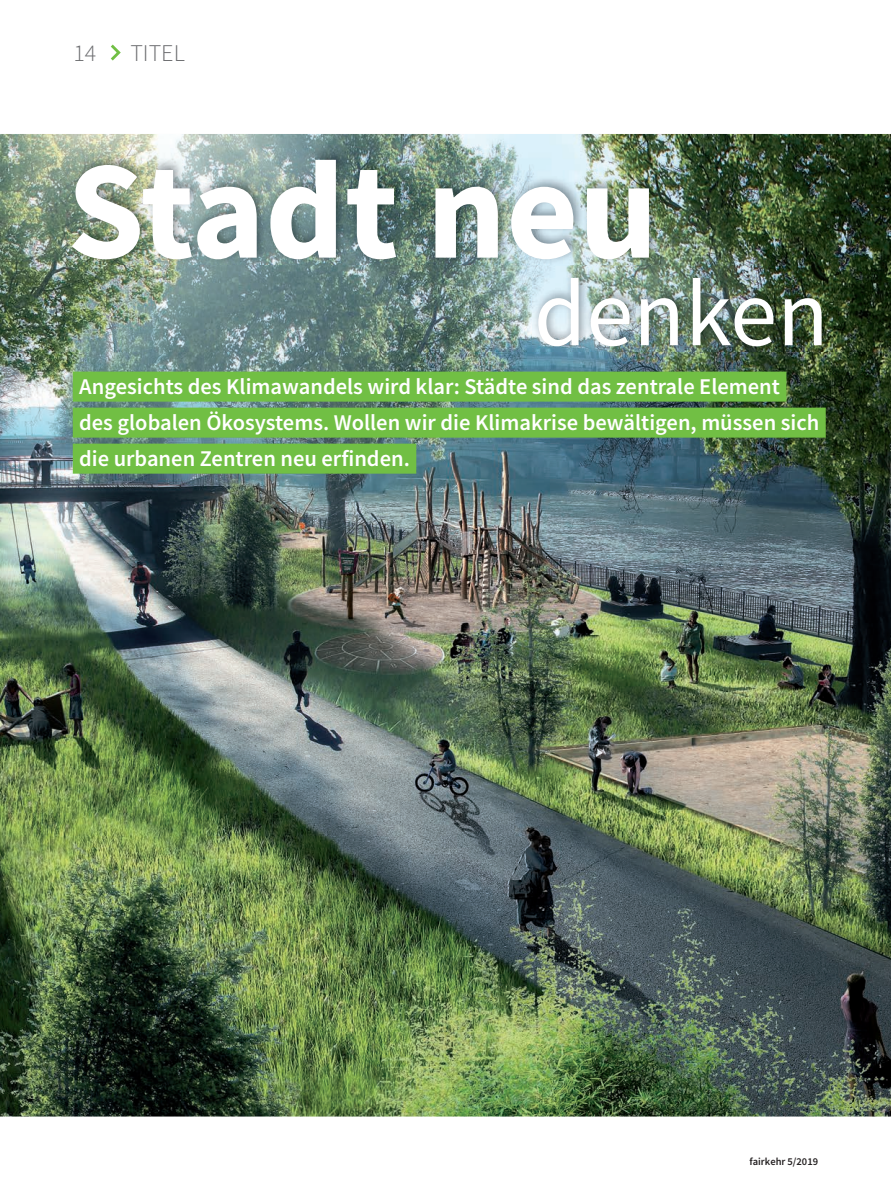
<style>
.page{position:relative;width:891px;height:1191px;background:#fff}
.page>*{position:absolute;margin:0;border:0;box-sizing:border-box;transform-origin:0 0}
.t1{font:700 139.5px "Source Sans Pro";color:#fff}
.t2{font:94.5px "Source Sans Pro";color:#fff}
.t3{font:300 24px "Source Sans Pro";color:#6c6d70}
.t4{font:600 22.5px/36px "Source Sans Pro";color:#fff}
.t5{font:600 10.5px "Source Sans Pro";color:#231f20}
</style>
<div class="page">
<img style="left:0;top:134px;width:890px;height:982px">
<svg style="left:110px;top:44px;width:11px;height:17px"></svg>
<div style="left:73px;top:371px;width:713px;height:30px;background:#71bf44"></div>
<div style="left:73px;top:407px;width:752px;height:30px;background:#71bf44"></div>
<div style="left:73px;top:443px;width:343px;height:30px;background:#71bf44"></div>
<img style="left:67px;top:148px;width:592px;height:116px">
<img style="left:532px;top:267px;width:300px;height:84px">
<p class="t3" style="left:73px;top:38px;width:24px">14</p>
<p class="t3" style="left:130px;top:38px;width:56px">TITEL</p>
<h1 class="t1" style="left:67px;top:117px;width:592px">Stadt neu</h1>
<h2 class="t2" style="left:533px;top:254px;width:296px">denken</h2>
<p class="t4" style="left:79px;top:368px;width:741px">Angesichts des Klimawandels wird klar: Städte sind das zentrale Element des globalen Ökosystems. Wollen wir die Klimakrise bewältigen, müssen sich die urbanen Zentren neu erfinden.</p>
<p class="t5" style="left:749px;top:1154px;width:70px">fairkehr 5/2019</p>
</div>
